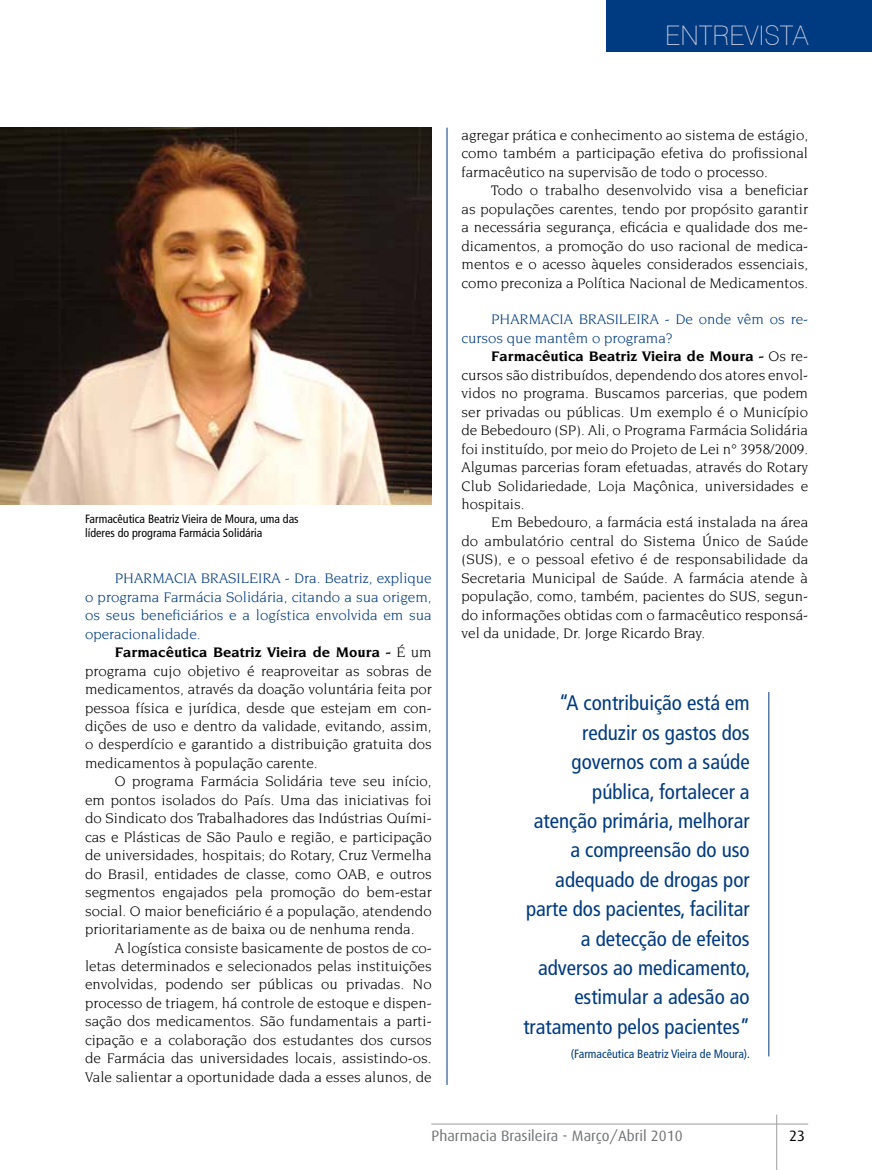
<style>
.page{position:relative;width:872px;height:1170px;background:#fff}
.page>*{position:absolute;margin:0;border:0;box-sizing:border-box;transform-origin:0 0}
.t1{font:100 27px "Swiss 721 BT";color:#cdcee2}
.t2{font:condensed 21px/29.4px "Frutiger";color:#003a80;text-align:right}
.t3{font:15px/18.5px "Novarese";color:#000;text-align:justify}
.t4{font:15px/18.5px "Novarese";color:#003a80;text-align:justify}
.t5{font:15px "Dax";color:#707172}
.t6{font:15px "Dax";color:#000}
.t7{font:condensed 12px/14.4px "Frutiger";color:#000}
.t8{font:condensed 12px "Frutiger";color:#003a80}
.s1{font-weight:700}
</style>
<div class="page">
<hr style="left:776px;top:1114px;width:1px;height:55px;background:#9c9e9f">
<hr style="left:431px;top:1123px;width:377px;height:1px;background:#9c9e9f">
<img style="left:0;top:128px;width:432px;height:377px">
<hr style="left:768px;top:692px;width:1px;height:364px;background:#003a80">
<hr style="left:446px;top:128px;width:1px;height:956px;background:#003a80">
<div style="left:606px;top:0;width:266px;height:52px;background:#003a80"></div>
<h1 class="t1" style="left:665px;top:19px;width:145px">ENTREVISTA</h1>
<p class="t7" style="left:85px;top:511px;width:215px">Farmacêutica Beatriz Vieira de Moura, uma das líderes do programa Farmácia Solidária</p>
<p class="t4" style="left:85px;top:569px;width:348px;text-indent:30px">PHARMACIA BRASILEIRA - Dra. Beatriz, explique o programa Farmácia Solidária, citando a sua origem, os seus beneficiários e a logística envolvida em sua operacionalidade.</p>
<p class="t3" style="left:85px;top:642px;width:348px;text-indent:30px"><span class="s1">Farmacêutica Beatriz Vieira de Moura -</span> É um programa cujo objetivo é reaproveitar as sobras de medicamentos, através da doação voluntária feita por pessoa física e jurídica, desde que estejam em con&shy;dições de uso e dentro da validade, evitando, assim, o desperdício e garantido a distribuição gratuita dos medicamentos à população carente.</p>
<p class="t3" style="left:85px;top:772px;width:348px;text-indent:30px">O programa Farmácia Solidária teve seu início, em pontos isolados do País. Uma das iniciativas foi do Sindicato dos Trabalhadores das Indústrias Quími&shy;cas e Plásticas de São Paulo e região, e participação de universidades, hospitais; do Rotary, Cruz Vermelha do Brasil, entidades de classe, como OAB, e outros segmentos engajados pela promoção do bem-estar social. O maior beneficiário é a população, atendendo prioritariamente as de baixa ou de nenhuma renda.</p>
<p class="t3" style="left:85px;top:938px;width:348px;text-indent:30px">A logística consiste basicamente de postos de co&shy;letas determinados e selecionados pelas instituições envolvidas, podendo ser públicas ou privadas. No processo de triagem, há controle de estoque e dispen&shy;sação dos medicamentos. São fundamentais a parti&shy;cipação e a colaboração dos estudantes dos cursos de Farmácia das universidades locais, assistindo-os.<br>Vale salientar a oportunidade dada a esses alunos, de</p>
<p class="t3" style="left:461px;top:125px;width:348px">agregar prática e conhecimento ao sistema de estágio, como também a participação efetiva do profissional farmacêutico na supervisão de todo o processo.</p>
<p class="t3" style="left:461px;top:181px;width:348px;text-indent:30px">Todo o trabalho desenvolvido visa a beneficiar as populações carentes, tendo por propósito garantir a necessária segurança, eficácia e qualidade dos me&shy;dicamentos, a promoção do uso racional de medica&shy;mentos e o acesso àqueles considerados essenciais, como preconiza a Política Nacional de Medicamentos.</p>
<p class="t4" style="left:461px;top:310px;width:348px;text-indent:30px">PHARMACIA BRASILEIRA - De onde vêm os re&shy;cursos que mantêm o programa?</p>
<p class="t3" style="left:461px;top:347px;width:348px;text-indent:30px"><span class="s1">Farmacêutica Beatriz Vieira de Moura -</span> Os re&shy;cursos são distribuídos, dependendo dos atores envol&shy;vidos no programa. Buscamos parcerias, que podem ser privadas ou públicas. Um exemplo é o Município de Bebedouro (SP). Ali, o Programa Farmácia Solidária foi instituído, por meio do Projeto de Lei n° 3958/2009.<br>Algumas parcerias foram efetuadas, através do Rotary Club Solidariedade, Loja Maçônica, universidades e hospitais.</p>
<p class="t3" style="left:461px;top:513px;width:348px;text-indent:30px">Em Bebedouro, a farmácia está instalada na área do ambulatório central do Sistema Único de Saúde (SUS), e o pessoal efetivo é de responsabilidade da Secretaria Municipal de Saúde. A farmácia atende à população, como, também, pacientes do SUS, segun&shy;do informações obtidas com o farmacêutico responsá&shy;vel da unidade, Dr. Jorge Ricardo Bray.</p>
<p class="t2" style="left:523px;top:688px;width:229px">“A contribuição está em reduzir os gastos dos governos com a saúde pública, fortalecer a<br>atenção primária, melhorar a compreensão do uso adequado de drogas por parte dos pacientes, facilitar a detecção de efeitos adversos ao medicamento, estimular a adesão ao tratamento pelos pacientes”</p>
<p class="t8" style="left:571px;top:1046px;width:181px">(Farmacêutica Beatriz Vieira de Moura).</p>
<p class="t5" style="left:431px;top:1127px;width:253px">Pharmacia Brasileira - Março/Abril 2010</p>
<p class="t6" style="left:789px;top:1127px;width:17px">23</p>
</div>
